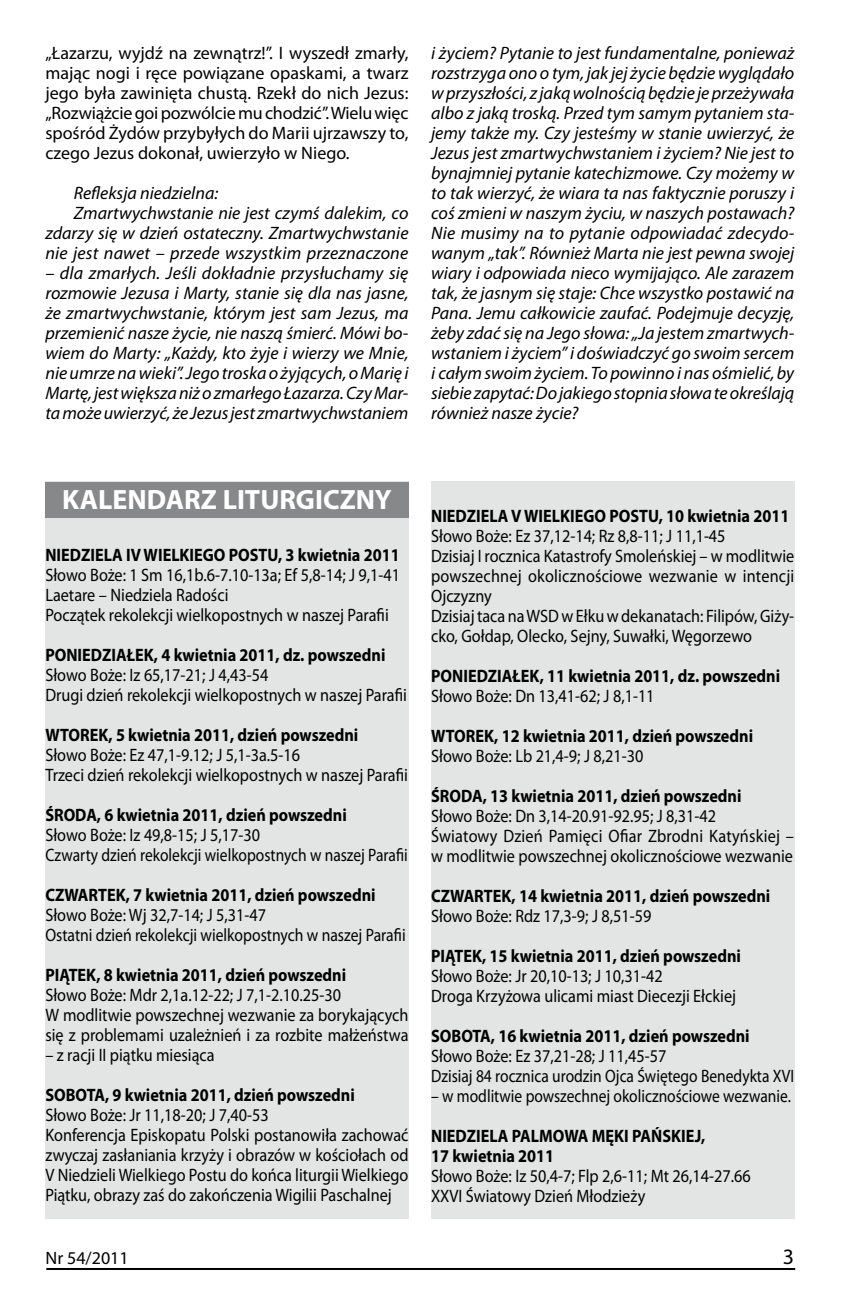
<style>
.page{position:relative;width:851px;height:1304px;background:#fff}
.page>*{position:absolute;margin:0;border:0;box-sizing:border-box;transform-origin:0 0}
.t1{font:700 28px "Myriad Pro";color:#fff}
.t2{font:18px/20px "Myriad Pro";color:#000;scale:.9 1}
.t3{font:italic 18px/20px "Myriad Pro";color:#000;text-align:justify}
.t4{font:700 18px/20px "Myriad Pro";color:#000;scale:.9 1}
.t5{font:18px/20px "Myriad Pro";color:#000;text-align:justify}
.t6{font:18px "Myriad Pro";color:#000;scale:.86 1}
</style>
<div class="page">
<hr style="left:46px;top:1268px;width:749px;height:2px;background:#000">
<div style="left:431px;top:482px;width:363px;height:737px;background:#e3e4e4"></div>
<div style="left:45px;top:482px;width:363px;height:737px;background:#e3e4e4"></div>
<div style="left:45px;top:482px;width:363px;height:36px;background:#878889"></div>
<p class="t5" style="left:45px;top:43px;width:364px">„Łazarzu, wyjdź na zewnątrz!”. I wyszedł zmarły, mając nogi i ręce powiązane opaskami, a twarz jego była zawinięta chustą. Rzekł do nich Jezus: „Rozwiążcie goi pozwólcie mu chodzić”. Wielu więc spośród Żydów przybyłych do Marii ujrzawszy to, czego Jezus dokonał, uwierzyło w Niego.</p>
<p class="t3" style="left:74px;top:183px;width:146px">Refleksja niedzielna:</p>
<p class="t3" style="left:74px;top:203px;width:336px">Zmartwychwstanie nie jest czymś dalekim, co</p>
<p class="t3" style="left:45px;top:223px;width:364px">zdarzy się w dzień ostateczny. Zmartwychwstanie</p>
<p class="t3" style="left:45px;top:243px;width:364px">nie jest nawet – przede wszystkim przeznaczone</p>
<p class="t3" style="left:45px;top:263px;width:364px">– dla zmarłych. Jeśli dokładnie przysłuchamy się rozmowie Jezusa i Marty, stanie się dla nas jasne, że zmartwychwstanie, którym jest sam Jezus, ma przemienić nasze życie, nie naszą śmierć. Mówi bo&shy;wiem do Marty: „Każdy, kto żyje i wierzy we Mnie, nie umrze na wieki”. Jego troska o żyjących, o Marię i Martę, jest większa niż o zmarłego Łazarza. Czy Mar&shy;ta może uwierzyć, że Jezus jest zmartwychwstaniem</p>
<p class="t3" style="left:431px;top:43px;width:364px">i życiem? Pytanie to jest fundamentalne, ponieważ rozstrzyga ono o tym, jak jej życie będzie wyglądało w przyszłości, z jaką wolnością będzie je przeżywała albo z jaką troską. Przed tym samym pytaniem sta&shy;jemy także my. Czy jesteśmy w stanie uwierzyć, że Jezus jest zmartwychwstaniem i życiem? Nie jest to bynajmniej pytanie katechizmowe. Czy możemy w to tak wierzyć, że wiara ta nas faktycznie poruszy i coś zmieni w naszym życiu, w naszych postawach?<br>Nie musimy na to pytanie odpowiadać zdecydo&shy;wanym „tak”. Również Marta nie jest pewna swojej wiary i odpowiada nieco wymijająco. Ale zarazem tak, że jasnym się staje: Chce wszystko postawić na Pana. Jemu całkowicie zaufać. Podejmuje decyzję, żeby zdać się na Jego słowa: „Ja jestem zmartwych&shy;wstaniem i życiem” i doświadczyć go swoim sercem i całym swoim życiem. To powinno i nas ośmielić, by siebie zapytać: Do jakiego stopnia słowa te określają również nasze życie?</p>
<h1 class="t1" style="left:62px;top:481px;width:331px">KALENDARZ LITURGICZNY</h1>
<p class="t4" style="left:45px;top:545px;width:395px">NIEDZIELA IV WIELKIEGO POSTU, 3 kwietnia 2011</p>
<p class="t2" style="left:45px;top:565px;width:395px">Słowo Boże: 1 Sm 16,1b.6-7.10-13a; Ef 5,8-14; J 9,1-41<br>Laetare – Niedziela Radości<br>Początek rekolekcji wielkopostnych w naszej Parafii</p>
<p class="t4" style="left:45px;top:645px;width:379px">PONIEDZIAŁEK, 4 kwietnia 2011, dz. powszedni</p>
<p class="t2" style="left:45px;top:665px;width:403px">Słowo Boże: Iz 65,17-21; J 4,43-54<br>Drugi dzień rekolekcji wielkopostnych w naszej Parafii</p>
<p class="t4" style="left:45px;top:725px;width:349px">WTOREK, 5 kwietnia 2011, dzień powszedni</p>
<p class="t2" style="left:45px;top:745px;width:404px">Słowo Boże: Ez 47,1-9.12; J 5,1-3a.5-16<br>Trzeci dzień rekolekcji wielkopostnych w naszej Parafii</p>
<p class="t4" style="left:45px;top:805px;width:336px">ŚRODA, 6 kwietnia 2011, dzień powszedni</p>
<p class="t2" style="left:45px;top:825px;width:404px">Słowo Boże: Iz 49,8-15; J 5,17-30<br>Czwarty dzień rekolekcji wielkopostnych w naszej Parafii</p>
<p class="t4" style="left:45px;top:885px;width:368px">CZWARTEK, 7 kwietnia 2011, dzień powszedni</p>
<p class="t2" style="left:45px;top:905px;width:402px">Słowo Boże: Wj 32,7-14; J 5,31-47<br>Ostatni dzień rekolekcji wielkopostnych w naszej Parafii</p>
<p class="t4" style="left:45px;top:965px;width:335px">PIĄTEK, 8 kwietnia 2011, dzień powszedni</p>
<p class="t2" style="left:45px;top:985px;width:405px">Słowo Boże: Mdr 2,1a.12-22; J 7,1-2.10.25-30<br>W modlitwie powszechnej wezwanie za borykających się z problemami uzależnień i za rozbite małżeństwa</p>
<p class="t2" style="left:45px;top:1045px;width:189px">– z racji II piątku miesiąca</p>
<p class="t4" style="left:45px;top:1085px;width:345px">SOBOTA, 9 kwietnia 2011, dzień powszedni</p>
<p class="t2" style="left:45px;top:1105px;width:405px">Słowo Boże: Jr 11,18-20; J 7,40-53<br>Konferencja Episkopatu Polski postanowiła zachować zwyczaj zasłaniania krzyży i obrazów w kościołach od V Niedzieli Wielkiego Postu do końca liturgii Wielkiego Piątku, obrazy zaś do zakończenia Wigilii Paschalnej</p>
<p class="t5" style="left:45px;top:1248px;width:85px">Nr 54/2011</p>
<p class="t4" style="left:431px;top:505px;width:399px">NIEDZIELA V WIELKIEGO POSTU, 10 kwietnia 2011</p>
<p class="t2" style="left:431px;top:526px;width:405px">Słowo Boże: Ez 37,12-14; Rz 8,8-11; J 11,1-45<br>Dzisiaj I rocznica Katastrofy Smoleńskiej – w modlitwie powszechnej okolicznościowe wezwanie w intencji Ojczyzny<br>Dzisiaj taca na WSD w Ełku w dekanatach: Filipów, Giży&shy;cko, Gołdap, Olecko, Sejny, Suwałki, Węgorzewo</p>
<p class="t4" style="left:431px;top:665px;width:389px">PONIEDZIAŁEK, 11 kwietnia 2011, dz. powszedni</p>
<p class="t2" style="left:431px;top:686px;width:250px">Słowo Boże: Dn 13,41-62; J 8,1-11</p>
<p class="t4" style="left:431px;top:725px;width:359px">WTOREK, 12 kwietnia 2011, dzień powszedni</p>
<p class="t2" style="left:431px;top:746px;width:237px">Słowo Boże: Lb 21,4-9; J 8,21-30</p>
<p class="t4" style="left:431px;top:785px;width:346px">ŚRODA, 13 kwietnia 2011, dzień powszedni</p>
<p class="t2" style="left:431px;top:806px;width:404px">Słowo Boże: Dn 3,14-20.91-92.95; J 8,31-42<br>Światowy Dzień Pamięci Ofiar Zbrodni Katyńskiej – w modlitwie powszechnej okolicznościowe wezwanie</p>
<p class="t4" style="left:431px;top:885px;width:378px">CZWARTEK, 14 kwietnia 2011, dzień powszedni</p>
<p class="t2" style="left:431px;top:906px;width:246px">Słowo Boże: Rdz 17,3-9; J 8,51-59</p>
<p class="t4" style="left:431px;top:945px;width:345px">PIĄTEK, 15 kwietnia 2011, dzień powszedni</p>
<p class="t2" style="left:431px;top:966px;width:340px">Słowo Boże: Jr 20,10-13; J 10,31-42<br>Droga Krzyżowa ulicami miast Diecezji Ełckiej</p>
<p class="t4" style="left:431px;top:1025px;width:355px">SOBOTA, 16 kwietnia 2011, dzień powszedni</p>
<p class="t2" style="left:431px;top:1046px;width:405px">Słowo Boże: Ez 37,21-28; J 11,45-57<br>Dzisiaj 84 rocznica urodzin Ojca Świętego Benedykta XVI</p>
<p class="t6" style="left:431px;top:1085px;width:420px">– w modlitwie powszechnej okolicznościowe wezwanie.</p>
<p class="t4" style="left:431px;top:1125px;width:306px">NIEDZIELA PALMOWA MĘKI PAŃSKIEJ,<br>17 kwietnia 2011</p>
<p class="t2" style="left:431px;top:1166px;width:356px">Słowo Boże: Iz 50,4-7; Flp 2,6-11; Mt 26,14-27.66<br>XXVI Światowy Dzień Młodzieży</p>
</div>
